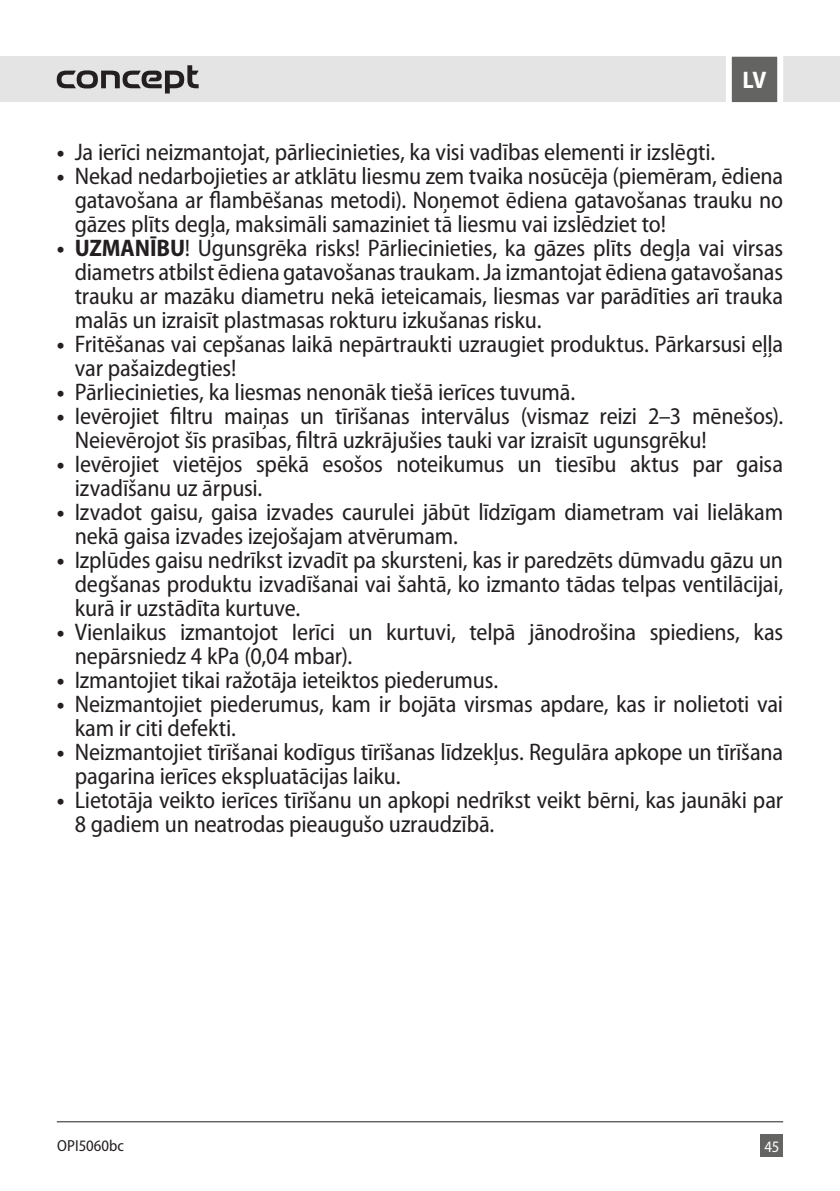
<style>
.page{position:relative;width:840px;height:1191px;background:#fff}
.page>*{position:absolute;margin:0;border:0;box-sizing:border-box;transform-origin:0 0}
.t1{font:semi-condensed 24px/24px "Myriad Pro";letter-spacing:-.01em;color:#231f20}
.t2{font:700 semi-condensed 24px "Myriad Pro";color:#fff}
.t3{font:semi-condensed 16px "Myriad Pro";color:#231f20}
.t4{font:semi-condensed 16px "Myriad Pro";color:#fff}
.s1{font-weight:700}
</style>
<div class="page">
<div style="left:0;top:57px;width:839px;height:45px;background:#e4e4e4"></div>
<div style="left:760px;top:1134px;width:22px;height:23px;background:#646463"></div>
<svg style="left:722px;top:56px;width:63px;height:47px;background:#909090"></svg>
<hr style="left:57px;top:1121px;width:725px;height:1px;background:#231f20">
<svg style="left:57px;top:65px;width:141px;height:28px"></svg>
<p class="t2" style="left:742px;top:67px;width:25px">LV</p>
<p class="t1" style="left:57px;top:140px;width:659px"><span class="s1">•</span> Ja ierīci neizmantojat, pārliecinieties, ka visi vadības elementi ir izslēgti.</p>
<p class="t1" style="left:75px;top:164px;width:709px;text-align:justify;text-indent:-18px"><span class="s1">•</span> Nekad nedarbojieties ar atklātu liesmu zem tvaika nosūcēja (piemēram, ēdiena gatavošana ar flambēšanas metodi). Noņemot ēdiena gatavošanas trauku no gāzes plīts degļa, maksimāli samaziniet tā liesmu vai izslēdziet to!</p>
<p class="t1" style="left:75px;top:236px;width:709px;text-align:justify;text-indent:-18px"><span class="s1">• UZMANĪBU</span>! Ugunsgrēka risks! Pārliecinieties, ka gāzes plīts degļa vai virsas diametrs atbilst ēdiena gatavošanas traukam. Ja izmantojat ēdiena gatavošanas trauku ar mazāku diametru nekā ieteicamais, liesmas var parādīties arī trauka malās un izraisīt plastmasas rokturu izkušanas risku.</p>
<p class="t1" style="left:75px;top:332px;width:709px;text-indent:-18px"><span class="s1">•</span> Fritēšanas vai cepšanas laikā nepārtraukti uzraugiet produktus. Pārkarsusi eļļa var pašaizdegties!</p>
<p class="t1" style="left:57px;top:380px;width:519px"><span class="s1">•</span> Pārliecinieties, ka liesmas nenonāk tiešā ierīces tuvumā.</p>
<p class="t1" style="left:75px;top:404px;width:709px;text-indent:-18px"><span class="s1">•</span> Ievērojiet filtru maiņas un tīrīšanas intervālus (vismaz reizi 2–3 mēnešos).<br>Neievērojot šīs prasības, filtrā uzkrājušies tauki var izraisīt ugunsgrēku!</p>
<p class="t1" style="left:75px;top:452px;width:709px;text-indent:-18px"><span class="s1">•</span> Ievērojiet vietējos spēkā esošos noteikumus un tiesību aktus par gaisa izvadīšanu uz ārpusi.</p>
<p class="t1" style="left:75px;top:500px;width:709px;text-indent:-18px"><span class="s1">•</span> Izvadot gaisu, gaisa izvades caurulei jābūt līdzīgam diametram vai lielākam nekā gaisa izvades izejošajam atvērumam.</p>
<p class="t1" style="left:75px;top:548px;width:709px;text-align:justify;text-indent:-18px"><span class="s1">•</span> Izplūdes gaisu nedrīkst izvadīt pa skursteni, kas ir paredzēts dūmvadu gāzu un degšanas produktu izvadīšanai vai šahtā, ko izmanto tādas telpas ventilācijai, kurā ir uzstādīta kurtuve.</p>
<p class="t1" style="left:75px;top:620px;width:709px;text-indent:-18px"><span class="s1">•</span> Vienlaikus izmantojot Ierīci un kurtuvi, telpā jānodrošina spiediens, kas nepārsniedz 4 kPa (0,04 mbar).</p>
<p class="t1" style="left:57px;top:668px;width:443px"><span class="s1">•</span> Izmantojiet tikai ražotāja ieteiktos piederumus.</p>
<p class="t1" style="left:75px;top:692px;width:709px;text-indent:-18px"><span class="s1">•</span> Neizmantojiet piederumus, kam ir bojāta virsmas apdare, kas ir nolietoti vai kam ir citi defekti.</p>
<p class="t1" style="left:75px;top:740px;width:709px;text-indent:-18px"><span class="s1">•</span> Neizmantojiet tīrīšanai kodīgus tīrīšanas līdzekļus. Regulāra apkope un tīrīšana pagarina ierīces ekspluatācijas laiku.</p>
<p class="t1" style="left:75px;top:788px;width:709px;text-indent:-18px"><span class="s1">•</span> Lietotāja veikto ierīces tīrīšanu un apkopi nedrīkst veikt bērni, kas jaunāki par<br>8 gadiem un neatrodas pieaugušo uzraudzībā.</p>
<p class="t3" style="left:57px;top:1136px;width:68px">OPI5060bc</p>
<p class="t4" style="left:764px;top:1138px;width:17px">45</p>
</div>
